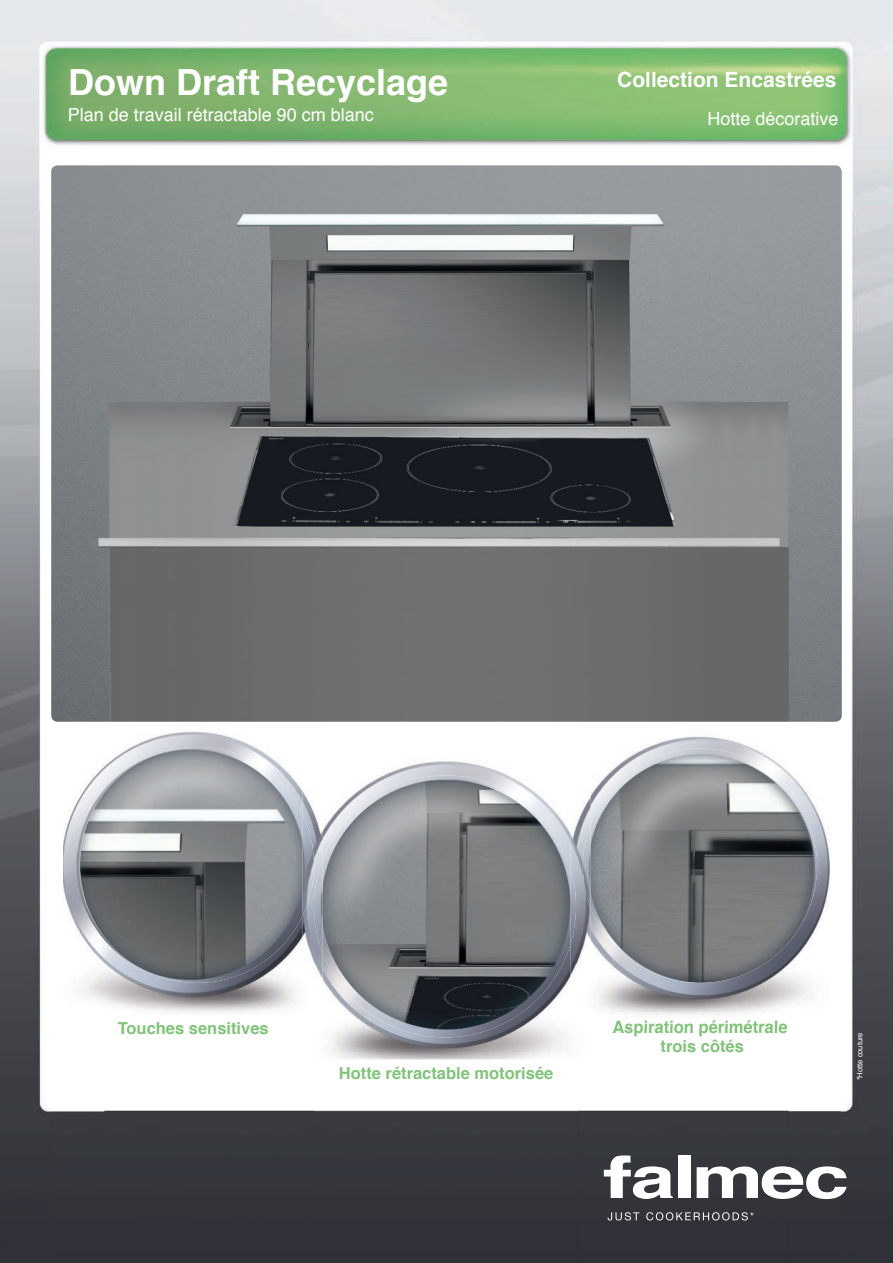
<style>
.page{position:relative;width:893px;height:1263px;background:#fff}
.page>*{position:absolute;margin:0;border:0;box-sizing:border-box;transform-origin:0 0}
.t1{font:700 36px "Helvetica";color:#fff}
.t2{font:700 21px "Helvetica";color:#fff}
.t3{font:18px "Helvetica";color:#fff}
.t4{font:700 16.5px/19.8px "Helvetica";color:#80c379;text-align:center}
.t5{font:7.5px "Helvetica";color:#fff}
</style>
<div class="page">
<img style="left:0;top:0;width:893px;height:210px">
<img style="left:0;top:210px;width:52px;height:1053px">
<img style="left:841px;top:210px;width:52px;height:1053px">
<div style="left:52px;top:1111px;width:52px;height:152px;background:#34363c"></div>
<div style="left:788px;top:1110px;width:53px;height:153px;background:#32343a"></div>
<div style="left:104px;top:1110px;width:211px;height:153px;background:#34363c"></div>
<div style="left:578px;top:1110px;width:210px;height:153px;background:#32343a"></div>
<img style="left:315px;top:1059px;width:263px;height:204px">
<img style="left:614px;top:1027px;width:173px;height:1px">
<svg style="left:608px;top:1212px;width:31px;height:8px"></svg>
<svg style="left:646px;top:1212px;width:107px;height:8px"></svg>
<svg style="left:604px;top:1155px;width:69px;height:44px"></svg>
<div style="left:678px;top:1155px;width:12px;height:43px;background:#fff"></div>
<svg style="left:697px;top:1166px;width:150px;height:33px"></svg>
<img style="left:51px;top:165px;width:791px;height:557px">
<img style="left:598px;top:736px;width:232px;height:279px">
<img style="left:590px;top:748px;width:227px;height:235px">
<img style="left:615px;top:1020px;width:172px;height:7px">
<img style="left:63px;top:729px;width:232px;height:284px">
<img style="left:80px;top:747px;width:223px;height:236px">
<img style="left:331px;top:761px;width:233px;height:298px">
<img style="left:322px;top:775px;width:249px;height:262px">
<img style="left:571px;top:798px;width:19px;height:179px">
<img style="left:583px;top:824px;width:7px;height:83px">
<img style="left:571px;top:869px;width:5px;height:74px">
<img style="left:303px;top:791px;width:19px;height:187px">
<img style="left:303px;top:814px;width:11px;height:102px">
<img style="left:314px;top:860px;width:8px;height:93px">
<h1 class="t1" style="left:68px;top:53px;width:382px">Down Draft Recyclage</h1>
<p class="t3" style="left:68px;top:101px;width:308px">Plan de travail rétractable 90 cm blanc</p>
<p class="t2" style="left:617px;top:63px;width:221px">Collection Encastrées</p>
<p class="t3" style="left:707px;top:105px;width:133px">Hotte décorative</p>
<p class="t4" style="left:118px;top:1018px;width:153px">Touches sensitives</p>
<p class="t4" style="left:339px;top:1063px;width:216px">Hotte rétractable motorisée</p>
<p class="t4" style="left:612px;top:1017px;width:177px">Aspiration périmétrale trois côtés</p>
<p class="t5" style="left:854px;top:1080px;width:49px;rotate:-90deg">*Hotte couture</p>
</div>
